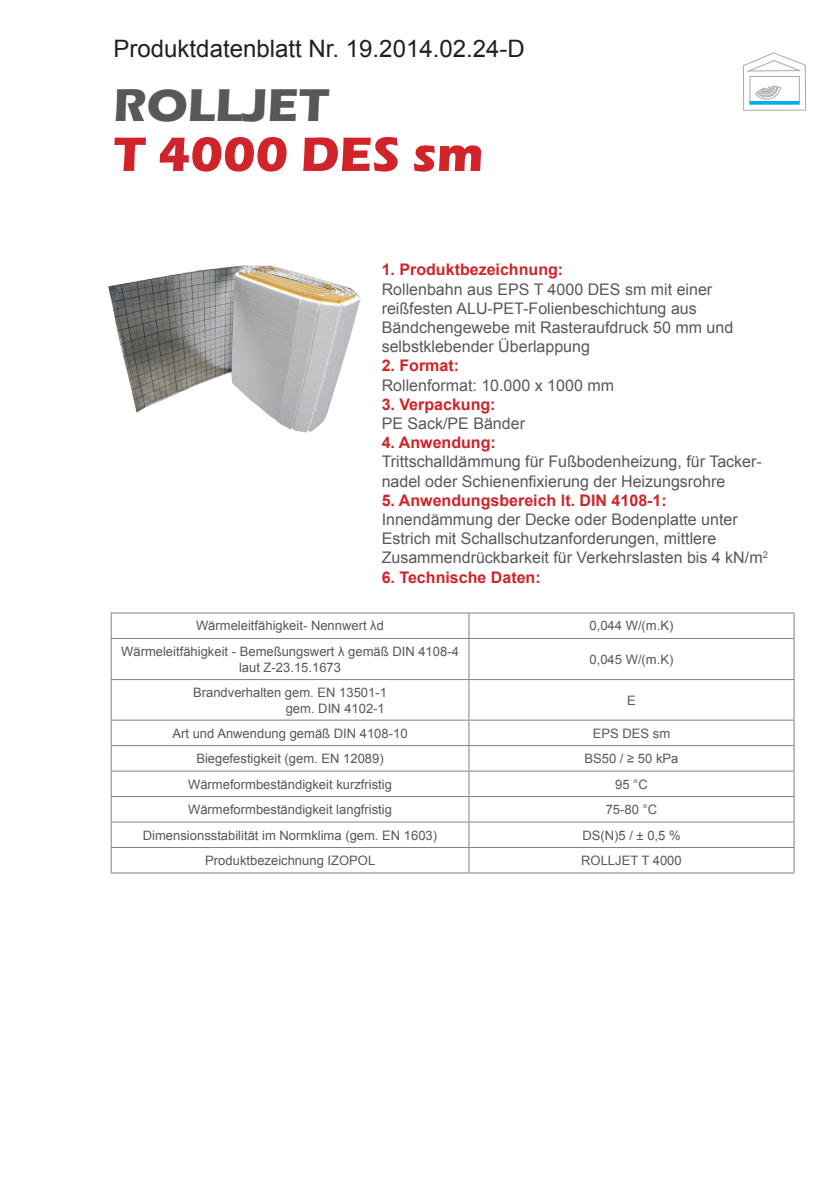
<style>
.page{position:relative;width:840px;height:1191px;background:#fff}
.page>*{position:absolute;margin:0;border:0;box-sizing:border-box;transform-origin:0 0}
.t1{font:700 50px "Eras ITC";color:#d1232a}
.t2{font:700 47.2px "Eras ITC";color:#57585a}
.t3{font:24px "Arial";color:#231f20}
.t4{font:16px/19.2px "Arial";color:#57585a}
.t5{font:700 16px "Arial";color:#d1232a}
.t6{font:13px/15.6px "Arial";color:#57585a;text-align:center}
.s1{font-weight:700;color:#d1232a}
</style>
<div class="page">
<hr style="left:111px;top:612px;width:357px;height:1px;background:#808285">
<svg style="left:111px;top:613px;width:1px;height:25px"></svg>
<hr style="left:468px;top:612px;width:326px;height:1px;background:#808285">
<svg style="left:468px;top:613px;width:1px;height:25px"></svg>
<svg style="left:793px;top:613px;width:1px;height:25px"></svg>
<hr style="left:111px;top:638px;width:357px;height:1px;background:#808285">
<hr style="left:111px;top:639px;width:1px;height:40px;background:#808285">
<hr style="left:468px;top:638px;width:326px;height:1px;background:#808285">
<hr style="left:468px;top:639px;width:1px;height:40px;background:#808285">
<hr style="left:793px;top:639px;width:1px;height:40px;background:#808285">
<hr style="left:111px;top:679px;width:357px;height:1px;background:#808285">
<hr style="left:111px;top:680px;width:1px;height:39px;background:#808285">
<hr style="left:468px;top:679px;width:326px;height:1px;background:#808285">
<hr style="left:468px;top:680px;width:1px;height:39px;background:#808285">
<hr style="left:793px;top:680px;width:1px;height:39px;background:#808285">
<hr style="left:111px;top:719px;width:357px;height:1px;background:#808285">
<hr style="left:468px;top:719px;width:326px;height:1px;background:#808285">
<hr style="left:111px;top:745px;width:357px;height:1px;background:#808285">
<hr style="left:468px;top:745px;width:326px;height:1px;background:#808285">
<hr style="left:111px;top:770px;width:357px;height:1px;background:#808285">
<hr style="left:468px;top:770px;width:326px;height:1px;background:#808285">
<hr style="left:111px;top:796px;width:357px;height:1px;background:#808285">
<hr style="left:468px;top:796px;width:326px;height:1px;background:#808285">
<hr style="left:111px;top:821px;width:357px;height:1px;background:#808285">
<hr style="left:468px;top:821px;width:326px;height:1px;background:#808285">
<hr style="left:111px;top:847px;width:357px;height:1px;background:#808285">
<svg style="left:111px;top:720px;width:1px;height:152px"></svg>
<hr style="left:468px;top:847px;width:326px;height:1px;background:#808285">
<svg style="left:468px;top:720px;width:1px;height:152px"></svg>
<svg style="left:793px;top:720px;width:1px;height:152px"></svg>
<hr style="left:111px;top:872px;width:357px;height:1px;background:#808285">
<hr style="left:468px;top:872px;width:326px;height:1px;background:#808285">
<svg style="left:743px;top:52px;width:62px;height:59px"></svg>
<img style="left:108px;top:265px;width:253px;height:168px">
<p class="t3" style="left:113px;top:33px;width:412px">Produktdatenblatt Nr. 19.2014.02.24-D</p>
<p class="t2" style="left:113px;top:78px;width:217px">ROLLJET</p>
<p class="t1" style="left:113px;top:126px;width:371px">T 4000 DES sm</p>
<p class="t4" style="left:381px;top:260px;width:353px"><span class="s1">1. Produktbezeichnung:<br></span>Rollenbahn aus EPS T 4000 DES sm mit einer reißfesten ALU-PET-Folienbeschichtung aus Bändchengewebe mit Rasteraufdruck 50 mm und selbstklebender Überlappung</p>
<p class="t4" style="left:381px;top:356px;width:234px"><span class="s1">2. Format:<br></span>Rollenformat: 10.000 x 1000 mm</p>
<p class="t4" style="left:381px;top:395px;width:145px"><span class="s1">3. Verpackung:<br></span>PE Sack/PE Bänder</p>
<p class="t4" style="left:381px;top:433px;width:381px"><span class="s1">4. Anwendung:<br></span>Trittschalldämmung für Fußbodenheizung, für Tacker&shy;nadel oder Schienenfixierung der Heizungsrohre</p>
<p class="t4" style="left:381px;top:491px;width:387px"><span class="s1">5. Anwendungsbereich lt. DIN 4108-1:<br></span>Innendämmung der Decke oder Bodenplatte unter Estrich mit Schallschutzanforderungen, mittlere Zusammendrückbarkeit für Verkehrslasten bis 4 kN/m<sup>2</sup></p>
<p class="t5" style="left:381px;top:566px;width:160px">6. Technische Daten:</p>
<p class="t6" style="left:196px;top:618px;width:189px">Wärmeleitfähigkeit- Nennwert λd</p>
<p class="t6" style="left:589px;top:618px;width:85px">0,044 W/(m.K)</p>
<p class="t6" style="left:121px;top:643px;width:339px">Wärmeleitfähigkeit - Bemeßungswert λ gemäß DIN 4108-4 laut Z-23.15.1673</p>
<p class="t6" style="left:589px;top:651px;width:85px">0,045 W/(m.K)</p>
<p class="t6" style="left:193px;top:685px;width:195px;text-align:right">Brandverhalten gem. EN 13501-1 gem. DIN 4102-1</p>
<p class="t6" style="left:626px;top:692px;width:10px">E</p>
<p class="t6" style="left:172px;top:725px;width:236px">Art und Anwendung gemäß DIN 4108-10</p>
<p class="t6" style="left:592px;top:725px;width:79px">EPS DES sm</p>
<p class="t6" style="left:196px;top:751px;width:189px">Biegefestigkeit (gem. EN 12089)</p>
<p class="t6" style="left:584px;top:751px;width:95px">BS50 / ≥ 50 kPa</p>
<p class="t6" style="left:188px;top:776px;width:205px">Wärmeformbeständigkeit kurzfristig</p>
<p class="t6" style="left:614px;top:776px;width:34px">95 °C</p>
<p class="t6" style="left:188px;top:802px;width:205px">Wärmeformbeständigkeit langfristig</p>
<p class="t6" style="left:605px;top:802px;width:53px">75-80 °C</p>
<p class="t6" style="left:143px;top:827px;width:295px">Dimensionsstabilität im Normklima (gem. EN 1603)</p>
<p class="t6" style="left:582px;top:827px;width:100px">DS(N)5 / ± 0,5 %</p>
<p class="t6" style="left:205px;top:852px;width:171px">Produktbezeichnung IZOPOL</p>
<p class="t6" style="left:581px;top:852px;width:102px">ROLLJET T 4000</p>
</div>
